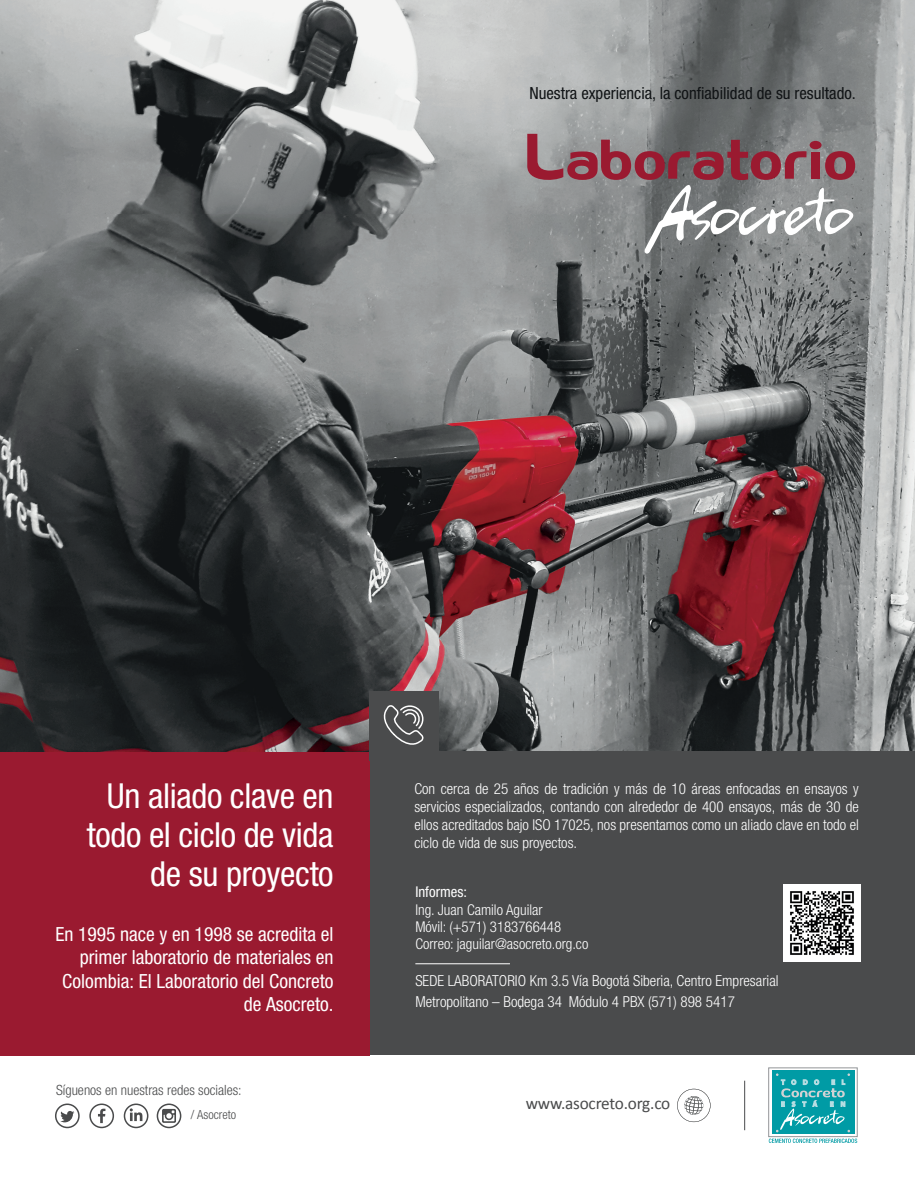
<style>
.page{position:relative;width:915px;height:1187px;background:#fff}
.page>*{position:absolute;margin:0;border:0;box-sizing:border-box;transform-origin:0 0}
.t1{font:condensed 34.5px/39px "Helvetica Neue LT Std";letter-spacing:-.01em;color:#fff;text-align:right}
.t2{font:condensed 19.5px/23.4px "Helvetica Neue LT Std";color:#fff;text-align:right}
.t3{font:17.25px "Calibri";letter-spacing:-.015em;color:#4a4b4c}
.t4{font:condensed 16.65px "Helvetica Neue LT Std";color:#111416}
.t5{font:300 condensed 15.15px/20.4px "Helvetica Neue LT Std";color:#fff}
.t6{font:300 condensed 15px/18px "Helvetica Neue LT Std";color:#fff;text-align:justify}
.t7{font:300 condensed 14.85px/17.2px "Helvetica Neue LT Std";color:#fff}
.t8{font:condensed 14.85px "Helvetica Neue LT Std";color:#fff}
.t9{font:300 condensed 14.1px "Helvetica Neue LT Std";color:#4a4b4c}
.t10{font:300 condensed 12.6px "Helvetica Neue LT Std";color:#4a4b4c}
</style>
<div class="page">
<img style="left:0;top:0;width:807px;height:645px">
<img style="left:807px;top:0;width:107px;height:751px">
<img style="left:0;top:645px;width:322px;height:106px">
<img style="left:322px;top:645px;width:485px;height:106px">
<div style="left:369px;top:751px;width:545px;height:304px;background:#4a4b4c"></div>
<div style="left:0;top:751px;width:369px;height:304px;background:#9a1a30"></div>
<div style="left:369px;top:691px;width:69px;height:69px;background:#4a4b4c"></div>
<svg style="left:527px;top:134px;width:327px;height:122px;background:#8f7f83"></svg>
<svg style="left:383px;top:705px;width:41px;height:40px"></svg>
<hr style="left:415px;top:963px;width:95px;height:1px;background:#fff">
<img style="left:783px;top:884px;width:77px;height:77px">
<svg style="left:768px;top:1067px;width:89px;height:69px"></svg>
<div style="left:771px;top:1070px;width:83px;height:63px;background:#009ba5"></div>
<svg style="left:776px;top:1073px;width:73px;height:59px"></svg>
<svg style="left:768px;top:1138px;width:88px;height:4px"></svg>
<svg style="left:677px;top:1088px;width:33px;height:33px"></svg>
<svg style="left:162px;top:1108px;width:14px;height:14px"></svg>
<svg style="left:60px;top:1111px;width:14px;height:11px"></svg>
<div style="left:55px;top:1103px;width:25px;height:25px;border:2px solid #4a4b4c;border-radius:50%"></div>
<div style="left:124px;top:1103px;width:24px;height:25px;border:2px solid #4a4b4c;border-radius:50%"></div>
<svg style="left:130px;top:1108px;width:12px;height:12px"></svg>
<div style="left:157px;top:1103px;width:24px;height:25px;border:2px solid #4a4b4c;border-radius:50%"></div>
<div style="left:89px;top:1103px;width:25px;height:25px;border:2px solid #4a4b4c;border-radius:50%"></div>
<svg style="left:98px;top:1108px;width:7px;height:14px"></svg>
<hr style="left:744px;top:1080px;width:1px;height:50px;background:#4a4b4c">
<p class="t4" style="left:529px;top:84px;width:328px">Nuestra experiencia, la confiabilidad de su resultado.</p>
<h1 class="t1" style="left:87px;top:775px;width:248px">Un aliado clave en todo el ciclo de vida de su proyecto</h1>
<h2 class="t2" style="left:55px;top:922px;width:279px">En 1995 nace y en 1998 se acredita el primer laboratorio de materiales en<br>Colombia: El Laboratorio del Concreto de Asocreto.</h2>
<p class="t9" style="left:56px;top:1081px;width:187px">Síguenos en nuestras redes sociales:</p>
<p class="t10" style="left:191px;top:1107px;width:47px">/ Asocreto</p>
<p class="t6" style="left:414px;top:779px;width:446px">Con cerca de 25 años de tradición y más de 10 áreas enfocadas en ensayos y servicios especializados, contando con alrededor de 400 ensayos, más de 30 de ellos acreditados bajo ISO 17025, nos presentamos como un aliado clave en todo el ciclo de vida de sus proyectos.</p>
<p class="t8" style="left:415px;top:883px;width:53px">Informes:</p>
<p class="t7" style="left:415px;top:900px;width:174px">Ing. Juan Camilo Aguilar<br>Móvil: (+571) 3183766448<br>Correo: jaguilar@asocreto.org.co</p>
<p class="t5" style="left:415px;top:970px;width:364px">SEDE LABORATORIO Km 3.5 Vía Bogotá Siberia, Centro Empresarial<br>Metropolitano – Bodega 34 Módulo 4 PBX (571) 898 5417</p>
<p class="t5" style="left:518px;top:991px;width:5px">,</p>
<p class="t3" style="left:525px;top:1092px;width:146px">www.asocreto.org.co</p>
</div>
